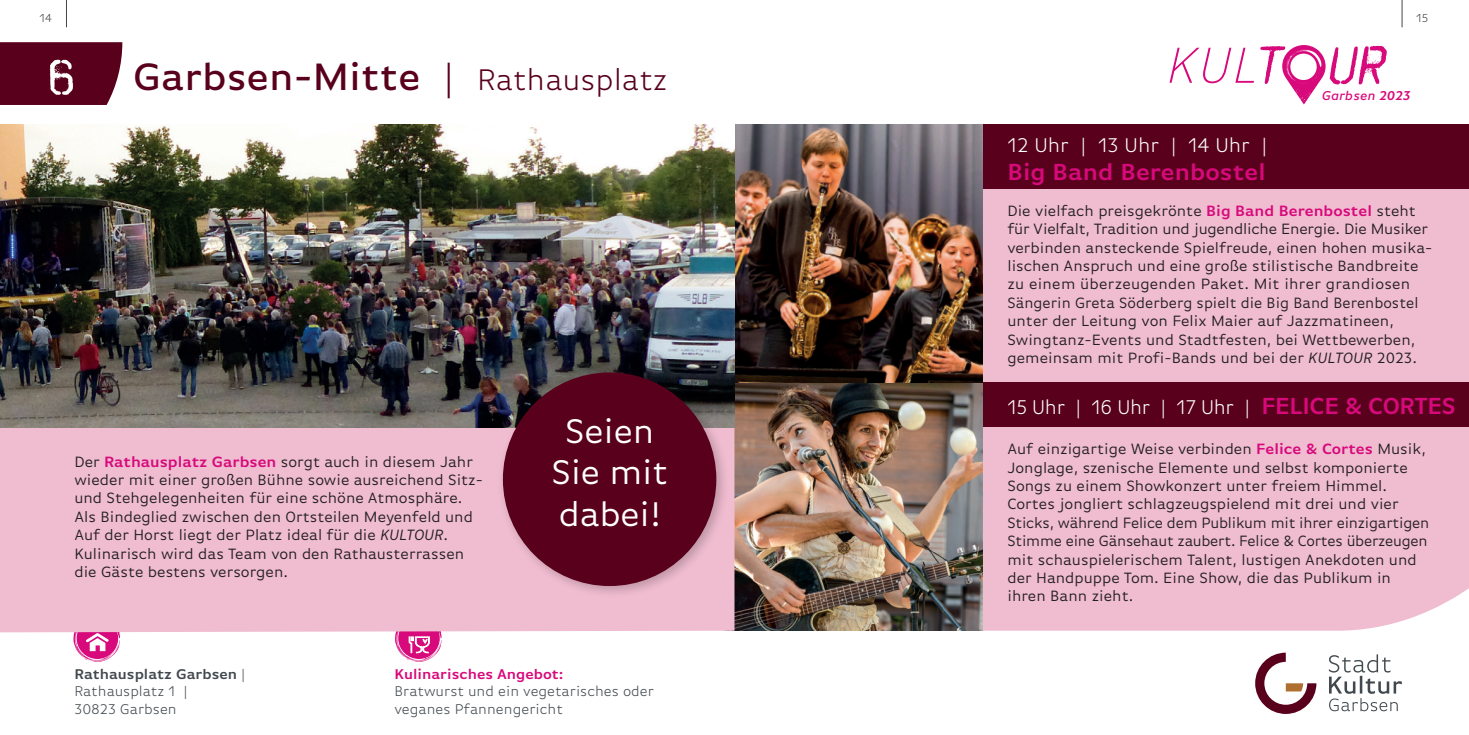
<style>
.page{position:relative;width:1469px;height:735px;background:#fff}
.page>*{position:absolute;margin:0;border:0;box-sizing:border-box;transform-origin:0 0}
.t1{font:50.75px "Octin Spraypaint A Rg";color:#fff}
.t2{font:500 40.25px "Basic Gothic Pro";color:#59001c}
.t3{font:36.05px/41.6px "Basic Gothic Pro";letter-spacing:-.01em;color:#fff;text-align:center}
.t4{font:600 24.5px "Basic Gothic Pro";color:#d7097b}
.t5{font:300 21px "Basic Gothic Pro";letter-spacing:-.01em;color:#fff}
.t6{font:15.75px/18.4px "Basic Gothic Pro";color:#231f20}
.t7{font:300 14.88px/17.8px "Basic Gothic Pro";color:#41494e}
.t8{font:600 14.88px "Basic Gothic Pro";color:#d7097b}
.t9{font:italic 500 13.47px "Basic Gothic Pro";letter-spacing:.01em;color:#d7097b}
.t10{font:300 12.25px "Basic Gothic Pro";color:#41494e}
.s1{font-weight:300}
.s2{font-weight:300;font-size:31.5px}
.s3{font-weight:600;color:#d7097b}
.s4{font-style:italic}
.s5{font-weight:600}
.s6{font-weight:600;font-size:24.5px;color:#d7097b}
</style>
<div class="page">
<div style="left:982px;top:189px;width:486px;height:441px;background:#f0bcd0"></div>
<div style="left:981px;top:124px;width:487px;height:65px;background:#59001c"></div>
<div style="left:981px;top:382px;width:487px;height:45px;background:#59001c"></div>
<img style="left:734px;top:124px;width:248px;height:506px">
<svg style="left:73px;top:632px;width:47px;height:29px"></svg>
<svg style="left:395px;top:632px;width:46px;height:29px"></svg>
<svg style="left:66px;top:0;width:1px;height:27px"></svg>
<svg style="left:1401px;top:0;width:1px;height:27px"></svg>
<div style="left:0;top:427px;width:734px;height:205px;background:#f0bcd0"></div>
<img style="left:0;top:124px;width:734px;height:303px">
<div style="left:0;top:42px;width:122px;height:63px;background:#59001c"></div>
<div style="left:497px;top:366px;width:232px;height:232px;background:#231f20;opacity:.25"></div>
<div style="left:503px;top:372px;width:213px;height:213px;background:#59001c;border-radius:50%"></div>
<svg style="left:1169px;top:45px;width:218px;height:60px"></svg>
<div style="left:1290px;top:54px;width:26px;height:26px;background:#fff;border-radius:50%"></div>
<svg style="left:1328px;top:654px;width:73px;height:56px"></svg>
<svg style="left:1255px;top:652px;width:61px;height:61px"></svg>
<p class="t10" style="left:40px;top:11px;width:14px">14</p>
<p class="t10" style="left:1416px;top:11px;width:14px">15</p>
<h1 class="t1" style="left:47px;top:48px;width:28px">6</h1>
<h2 class="t2" style="left:133px;top:54px;width:536px">Garbsen-Mitte <span class="s1">|</span> <span class="s2">Rathausplatz</span></h2>
<p class="t6" style="left:74px;top:452px;width:410px">Der <span class="s3">Rathausplatz Garbsen</span> sorgt auch in diesem Jahr wieder mit einer großen Bühne sowie ausreichend Sitz&shy;und Stehgelegenheiten für eine schöne Atmosphäre.<br>Als Bindeglied zwischen den Ortsteilen Meyenfeld und Auf der Horst liegt der Platz ideal für die <span class="s4">KULTOUR</span>.<br>Kulinarisch wird das Team von den Rathausterrassen die Gäste bestens versorgen.</p>
<h3 class="t3" style="left:551px;top:410px;width:118px">Seien<br>Sie mit dabei!</h3>
<p class="t7" style="left:74px;top:664px;width:173px"><span class="s5">Rathausplatz Garbsen</span> |<br>Rathausplatz 1 |<br>30823 Garbsen</p>
<p class="t8" style="left:394px;top:664px;width:170px">Kulinarisches Angebot:</p>
<p class="t7" style="left:394px;top:682px;width:261px">Bratwurst und ein vegetarisches oder veganes Pfannengericht</p>
<h3 class="t5" style="left:1007px;top:133px;width:261px">12 Uhr | 13 Uhr | 14 Uhr |</h3>
<h3 class="t4" style="left:1007px;top:158px;width:259px">Big Band Berenbostel</h3>
<p class="t9" style="left:1322px;top:88px;width:90px">Garbsen <span class="s5">2023</span></p>
<p class="t6" style="left:1007px;top:201px;width:426px">Die vielfach preisgekrönte <span class="s3">Big Band Berenbostel</span> steht für Vielfalt, Tradition und jugendliche Energie. Die Musiker verbinden ansteckende Spielfreude, einen hohen musika&shy;lischen Anspruch und eine große stilistische Bandbreite zu einem überzeugenden Paket. Mit ihrer grandiosen Sängerin Greta Söderberg spielt die Big Band Berenbostel unter der Leitung von Felix Maier auf Jazzmatineen, Swingtanz-Events und Stadtfesten, bei Wettbewerben, gemeinsam mit Profi-Bands und bei der <span class="s4">KULTOUR</span> 2023.</p>
<h3 class="t5" style="left:1007px;top:395px;width:450px">15 Uhr | 16 Uhr | 17 Uhr | <span class="s6">FELICE &amp; CORTES</span></h3>
<p class="t6" style="left:1007px;top:439px;width:423px">Auf einzigartige Weise verbinden <span class="s3">Felice &amp; Cortes</span> Musik, Jonglage, szenische Elemente und selbst komponierte Songs zu einem Showkonzert unter freiem Himmel.<br>Cortes jongliert schlagzeugspielend mit drei und vier Sticks, während Felice dem Publikum mit ihrer einzigartigen Stimme eine Gänsehaut zaubert. Felice &amp; Cortes überzeugen mit schauspielerischem Talent, lustigen Anekdoten und der Handpuppe Tom. Eine Show, die das Publikum in ihren Bann zieht.</p>
</div>
